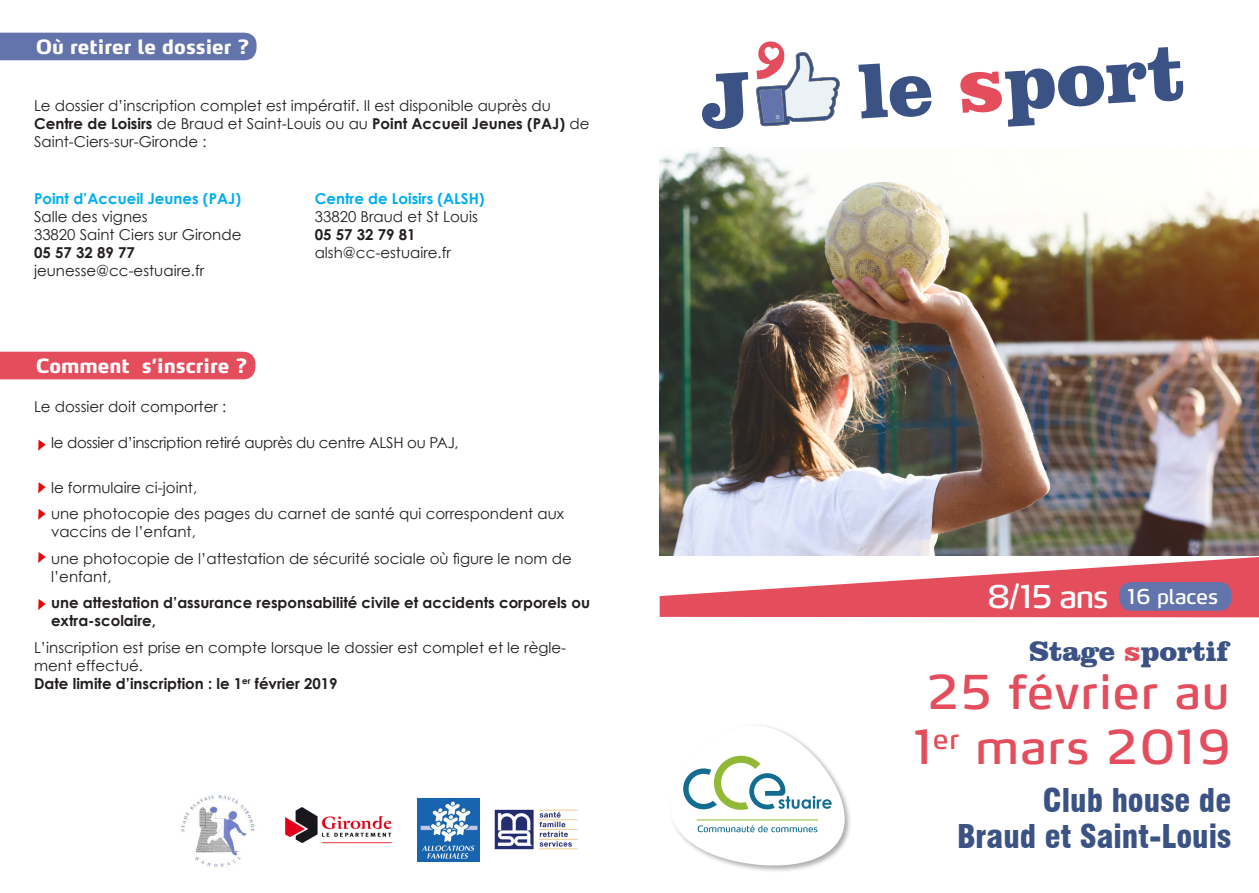
<style>
.page{position:relative;width:1259px;height:893px;background:#fff}
.page>*{position:absolute;margin:0;border:0;box-sizing:border-box;transform-origin:0 0}
.t1{font:900 80.1px "Clarendon BT";color:#3b5285}
.t2{font:46.2px "Max LF";letter-spacing:.03em;color:#e34d5c}
.t3{font:900 condensed 31.95px "Swiss 721 BT";color:#3b5285}
.t4{font:31.05px "Max LF";color:#fff}
.t5{font:900 28.8px "Clarendon BT";color:#3b5285}
.t6{font:20.25px "Max LF";color:#fff}
.t7{font:800 19.5px "Max";color:#fff}
.t8{font:15px/18px "Century Gothic";color:#231f20}
.t9{font:700 15px/18px "Century Gothic";color:#231f20}
.t10{font:15px "Century Gothic";letter-spacing:-.02em;color:#231f20}
.t11{font:700 15px "Century Gothic";color:#00aeef}
.s1{font-weight:700}
.s2{color:#e34d5c}
</style>
<div class="page">
<div style="left:668px;top:724px;width:184px;height:149px;background:#231f20;opacity:.36"></div>
<svg style="left:668px;top:724px;width:177px;height:143px"></svg>
<svg style="left:659px;top:557px;width:600px;height:60px"></svg>
<div style="left:1119px;top:582px;width:112px;height:29px;background:#6373ab;border-radius:12px"></div>
<img style="left:659px;top:147px;width:600px;height:408px">
<div style="left:0;top:33px;width:256px;height:27px;background:#6373ab"></div>
<img style="left:418px;top:798px;width:160px;height:64px">
<img style="left:285px;top:807px;width:107px;height:37px">
<img style="left:181px;top:795px;width:74px;height:72px">
<div style="left:0;top:352px;width:255px;height:27px;background:#e34d5c"></div>
<svg style="left:38px;top:440px;width:8px;height:11px"></svg>
<svg style="left:38px;top:482px;width:8px;height:11px"></svg>
<svg style="left:38px;top:509px;width:8px;height:11px"></svg>
<svg style="left:38px;top:552px;width:8px;height:11px"></svg>
<svg style="left:38px;top:599px;width:8px;height:11px"></svg>
<svg style="left:702px;top:72px;width:46px;height:57px"></svg>
<svg style="left:756px;top:41px;width:84px;height:85px"></svg>
<p class="t7" style="left:36px;top:34px;width:215px">Où retirer le dossier ?</p>
<p class="t8" style="left:34px;top:96px;width:557px">Le dossier d’inscription complet est impératif. Il est disponible auprès du<br><span class="s1">Centre de Loisirs</span> de Braud et Saint-Louis ou au <span class="s1">Point Accueil Jeunes (PAJ)</span> de<br>Saint-Ciers-sur-Gironde :</p>
<p class="t11" style="left:34px;top:189px;width:208px">Point d’Accueil Jeunes (PAJ)</p>
<p class="t8" style="left:34px;top:208px;width:115px">Salle des vignes</p>
<p class="t8" style="left:34px;top:226px;width:209px">33820 Saint Ciers sur Gironde</p>
<p class="t9" style="left:34px;top:244px;width:102px">05 57 32 89 77</p>
<p class="t8" style="left:34px;top:262px;width:172px">jeunesse@cc-estuaire.fr</p>
<p class="t11" style="left:315px;top:189px;width:171px">Centre de Loisirs (ALSH)</p>
<p class="t8" style="left:315px;top:208px;width:165px">33820 Braud et St Louis</p>
<p class="t9" style="left:315px;top:226px;width:102px">05 57 32 79 81</p>
<p class="t8" style="left:315px;top:244px;width:138px">alsh@cc-estuaire.fr</p>
<p class="t7" style="left:36px;top:354px;width:213px">Comment s’inscrire ?</p>
<p class="t8" style="left:34px;top:397px;width:194px">Le dossier doit comporter :</p>
<p class="t10" style="left:51px;top:434px;width:409px">le dossier d’inscription retiré auprès du centre ALSH ou PAJ,</p>
<p class="t8" style="left:51px;top:478px;width:148px">le formulaire ci-joint,</p>
<p class="t8" style="left:51px;top:504px;width:514px">une photocopie des pages du carnet de santé qui correspondent aux vaccins de l’enfant,</p>
<p class="t8" style="left:51px;top:549px;width:522px">une photocopie de l’attestation de sécurité sociale où figure le nom de l’enfant,</p>
<p class="t9" style="left:51px;top:593px;width:540px">une attestation d’assurance responsabilité civile et accidents corporels ou extra-scolaire,</p>
<p class="t8" style="left:34px;top:638px;width:534px">L’inscription est prise en compte lorsque le dossier est complet et le règle&shy;ment effectué.</p>
<p class="t9" style="left:34px;top:674px;width:305px">Date limite d’inscription : le 1<sup>er</sup> février 2019</p>
<p class="t1" style="left:855px;top:43px;width:328px;rotate:-4deg">le <span class="s2">s</span>port</p>
<p class="t4" style="left:987px;top:577px;width:122px">8/15 ans</p>
<p class="t6" style="left:1128px;top:584px;width:92px">16 places</p>
<p class="t5" style="left:1028px;top:633px;width:201px">Stage <span class="s2">s</span>portif</p>
<p class="t2" style="left:927px;top:663px;width:304px">25 février au</p>
<p class="t2" style="left:914px;top:718px;width:317px">1<sup>er</sup> mars 2019</p>
<p class="t3" style="left:1042px;top:781px;width:190px">Club house de</p>
<p class="t3" style="left:957px;top:817px;width:276px">Braud et Saint-Louis</p>
</div>
